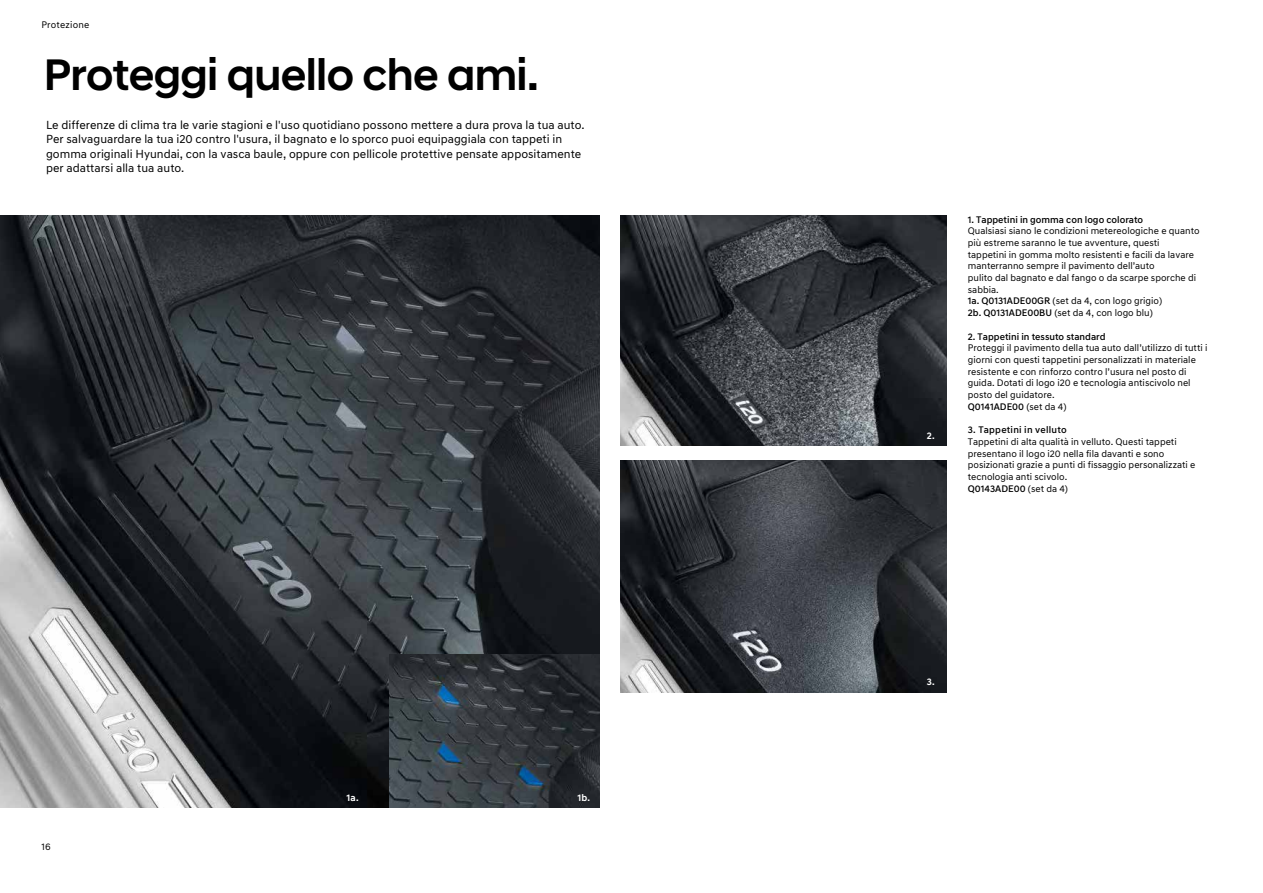
<style>
.page{position:relative;width:1263px;height:893px;background:#fff}
.page>*{position:absolute;margin:0;border:0;box-sizing:border-box;transform-origin:0 0}
.t1{font:500 45px "Hyundai Sans Head";letter-spacing:-.015em;color:#000}
.t2{font:12px/14.4px "Hyundai Sans Text";color:#000}
.t3{font:9.75px/11.7px "Hyundai Sans Text";color:#000}
.t4{font:500 9.75px "Hyundai Sans Text";color:#000}
.t5{font:500 9.75px "Hyundai Sans Text";letter-spacing:.02em;color:#000}
.t6{font:700 9.75px "Hyundai Sans Text";color:#fff}
.t7{font:9.75px "Hyundai Sans Text";letter-spacing:.02em;color:#000}
.s1{font-weight:500}
</style>
<div class="page">
<img style="left:621px;top:460px;width:325px;height:232px">
<img style="left:0;top:215px;width:600px;height:593px">
<img style="left:389px;top:654px;width:211px;height:154px">
<img style="left:621px;top:215px;width:325px;height:231px">
<p class="t7" style="left:41px;top:19px;width:49px">Protezione</p>
<h1 class="t1" style="left:44px;top:47px;width:497px">Proteggi quello che ami.</h1>
<p class="t2" style="left:46px;top:118px;width:540px">Le differenze di clima tra le varie stagioni e l'uso quotidiano possono mettere a dura prova la tua auto.<br>Per salvaguardare la tua i20 contro l'usura, il bagnato e lo sporco puoi equipaggiala con tappeti in gomma originali Hyundai, con la vasca baule, oppure con pellicole protettive pensate appositamente per adattarsi alla tua auto.</p>
<p class="t3" style="left:41px;top:841px;width:11px">16</p>
<p class="t6" style="left:346px;top:792px;width:14px">1a.</p>
<p class="t6" style="left:577px;top:792px;width:14px">1b.</p>
<p class="t6" style="left:927px;top:430px;width:10px">2.</p>
<p class="t4" style="left:968px;top:213px;width:177px">1. Tappetini in gomma con logo colorato</p>
<p class="t3" style="left:968px;top:225px;width:233px">Qualsiasi siano le condizioni metereologiche e quanto più estreme saranno le tue avventure, questi tappetini in gomma molto resistenti e facili da lavare manterranno sempre il pavimento dell’auto<br>pulito dal bagnato e dal fango o da scarpe sporche di sabbia.<br><span class="s1">1a. Q0131ADE00GR</span> (set da 4, con logo grigio)<br><span class="s1">2b. Q0131ADE00BU</span> (set da 4, con logo blu)</p>
<p class="t4" style="left:968px;top:330px;width:139px">2. Tappetini in tessuto standard</p>
<p class="t3" style="left:968px;top:342px;width:241px">Proteggi il pavimento della tua auto dall’utilizzo di tutti i giorni con questi tappetini personalizzati in materiale resistente e con rinforzo contro l’usura nel posto di guida. Dotati di logo i20 e tecnologia antiscivolo nel posto del guidatore.<br><span class="s1">Q0141ADE00</span> (set da 4)</p>
<p class="t5" style="left:968px;top:424px;width:100px">3. Tappetini in velluto</p>
<p class="t3" style="left:968px;top:436px;width:229px">Tappetini di alta qualità in velluto. Questi tappeti presentano il logo i20 nella fila davanti e sono posizionati grazie a punti di fissaggio personalizzati e tecnologia anti scivolo.<br><span class="s1">Q0143ADE00</span> (set da 4)</p>
<p class="t6" style="left:927px;top:676px;width:10px">3.</p>
</div>
